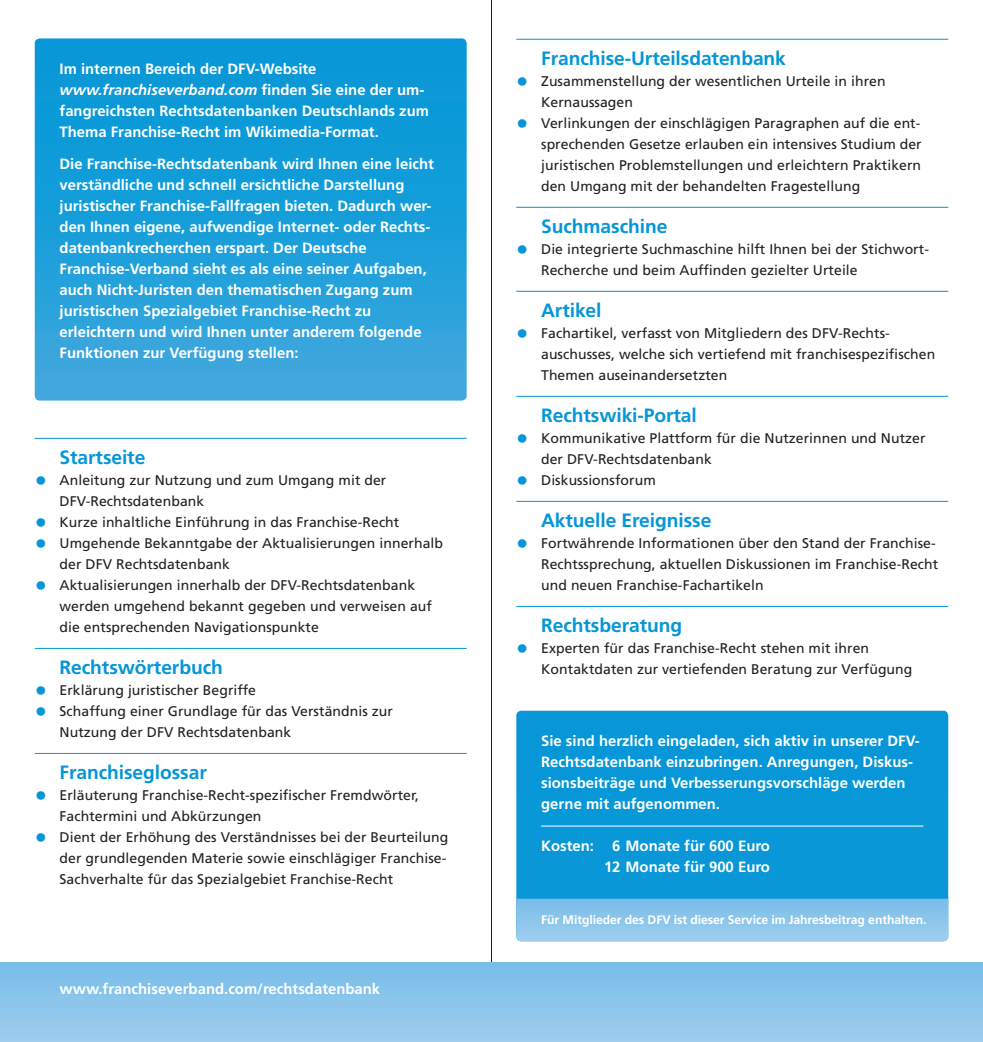
<style>
.page{position:relative;width:983px;height:1042px;background:#fff}
.page>*{position:absolute;margin:0;border:0;box-sizing:border-box;transform-origin:0 0}
.t1{font:700 19.25px "Frutiger LT Std";letter-spacing:-.005em;color:#0696d7}
.t2{font:700 14.88px/21px "Frutiger LT Std";color:#fff}
.t3{font:14px/21px "Frutiger LT Std";letter-spacing:.005em;color:#231f20}
.t4{font:700 12.25px "Frutiger LT Std";letter-spacing:-.01em;color:#fff}
.s1{font-style:italic}
.s2{font-size:24.5px;color:#0696d7}
</style>
<div class="page">
<hr style="left:491px;top:0;width:1px;height:1042px;background:#231f20">
<div style="left:0;top:962px;width:982px;height:80px;background:linear-gradient(to bottom,#77bde9,#9ecded)"></div>
<hr style="left:35px;top:438px;width:431px;height:1px;background:#0696d7">
<hr style="left:35px;top:648px;width:431px;height:1px;background:#0696d7">
<hr style="left:35px;top:753px;width:431px;height:1px;background:#0696d7">
<hr style="left:516px;top:39px;width:431px;height:1px;background:#0696d7">
<hr style="left:516px;top:207px;width:431px;height:1px;background:#0696d7">
<hr style="left:516px;top:291px;width:431px;height:1px;background:#0696d7">
<hr style="left:516px;top:396px;width:431px;height:1px;background:#0696d7">
<hr style="left:516px;top:501px;width:431px;height:1px;background:#0696d7">
<hr style="left:516px;top:606px;width:431px;height:1px;background:#0696d7">
<svg style="left:35px;top:38px;width:431px;height:362px;background:#1d9ed9"></svg>
<div style="left:516px;top:711px;width:431px;height:187px;background:#0897d7"></div>
<svg style="left:516px;top:898px;width:431px;height:43px;background:#89c4ea"></svg>
<hr style="left:541px;top:825px;width:382px;height:1px;background:#fff">
<p class="t2" style="left:60px;top:59px;width:371px">Im internen Bereich der DFV-Website <span class="s1">www.franchiseverband.com</span> finden Sie eine der um-- fangreichsten Rechtsdatenbanken Deutschlands zum Thema Franchise-Recht im Wikimedia-Format.</p>
<p class="t2" style="left:60px;top:153px;width:376px">Die Franchise-Rechtsdatenbank wird Ihnen eine leicht verständliche und schnell ersichtliche Darstellung juristischer Franchise-Fallfragen bieten. Dadurch wer&shy;den Ihnen eigene, aufwendige Internet- oder Rechts&shy;datenbankrecherchen erspart. Der Deutsche Franchise-Verband sieht es als eine seiner Aufgaben, auch Nicht-Juristen den thematischen Zugang zum juristischen Spezialgebiet Franchise‑Recht zu erleichtern und wird Ihnen unter anderem folgende Funktionen zur Verfügung stellen:</p>
<h1 class="t1" style="left:60px;top:445px;width:87px">Startseite</h1>
<p class="t3" style="left:60px;top:469px;width:328px;text-indent:-25px"><span class="s2">•</span> Anleitung zur Nutzung und zum Umgang mit der<br>DFV‑Rechtsdatenbank</p>
<p class="t3" style="left:35px;top:511px;width:366px"><span class="s2">•</span> Kurze inhaltliche Einführung in das Franchise-Recht</p>
<p class="t3" style="left:60px;top:532px;width:385px;text-indent:-25px"><span class="s2">•</span> Umgehende Bekanntgabe der Aktualisierungen innerhalb der DFV Rechtsdatenbank</p>
<p class="t3" style="left:60px;top:574px;width:374px;text-indent:-25px"><span class="s2">•</span> Aktualisierungen innerhalb der DFV-Rechtsdatenbank werden umgehend bekannt gegeben und verweisen auf die entsprechenden Navigationspunkte</p>
<h1 class="t1" style="left:60px;top:655px;width:165px">Rechtswörterbuch</h1>
<p class="t3" style="left:35px;top:679px;width:223px"><span class="s2">•</span> Erklärung juristischer Begriffe</p>
<p class="t3" style="left:60px;top:700px;width:335px;text-indent:-25px"><span class="s2">•</span> Schaffung einer Grundlage für das Verständnis zur<br>Nutzung der DFV Rechtsdatenbank</p>
<h1 class="t1" style="left:60px;top:760px;width:149px">Franchiseglossar</h1>
<p class="t3" style="left:60px;top:784px;width:361px;text-indent:-25px"><span class="s2">•</span> Erläuterung Franchise-Recht-spezifischer Fremdwörter,<br>Fachtermini und Abkürzungen</p>
<p class="t3" style="left:60px;top:826px;width:390px;text-indent:-25px"><span class="s2">•</span> Dient der Erhöhung des Verständnisses bei der Beurteilung der grundlegenden Materie sowie einschlägiger Franchise-<br>Sachverhalte für das Spezialgebiet Franchise-Recht</p>
<p class="t2" style="left:60px;top:978px;width:322px">www.franchiseverband.com/rechtsdatenbank</p>
<h1 class="t1" style="left:541px;top:46px;width:246px">Franchise-Urteilsdatenbank</h1>
<p class="t3" style="left:541px;top:70px;width:346px;text-indent:-25px"><span class="s2">•</span> Zusammenstellung der wesentlichen Urteile in ihren<br>Kernaussagen</p>
<p class="t3" style="left:541px;top:112px;width:382px;text-indent:-25px"><span class="s2">•</span> Verlinkungen der einschlägigen Paragraphen auf die ent&shy;sprechenden Gesetze erlauben ein intensives Studium der juristischen Problemstellungen und erleichtern Praktikern den Umgang mit der behandelten Fragestellung</p>
<h1 class="t1" style="left:541px;top:214px;width:128px">Suchmaschine</h1>
<p class="t3" style="left:541px;top:238px;width:388px;text-indent:-25px"><span class="s2">•</span> Die integrierte Suchmaschine hilft Ihnen bei der Stichwort-<br>Recherche und beim Auffinden gezielter Urteile</p>
<h1 class="t1" style="left:541px;top:298px;width:62px">Artikel</h1>
<p class="t3" style="left:541px;top:322px;width:395px;text-indent:-25px"><span class="s2">•</span> Fachartikel, verfasst von Mitgliedern des DFV-Rechts&shy;auschusses, welche sich vertiefend mit franchisespezifischen<br>Themen auseinandersetzten</p>
<h1 class="t1" style="left:541px;top:403px;width:157px">Rechtswiki-Portal</h1>
<p class="t3" style="left:541px;top:427px;width:386px;text-indent:-25px"><span class="s2">•</span> Kommunikative Plattform für die Nutzerinnen und Nutzer der DFV-Rechtsdatenbank</p>
<p class="t3" style="left:516px;top:469px;width:141px"><span class="s2">•</span> Diskussionsforum</p>
<h1 class="t1" style="left:541px;top:508px;width:172px">Aktuelle Ereignisse</h1>
<p class="t3" style="left:541px;top:532px;width:398px;text-indent:-25px"><span class="s2">•</span> Fortwährende Informationen über den Stand der Franchise-<br>Rechtssprechung, aktuellen Diskussionen im Franchise-Recht und neuen Franchise-Fachartikeln</p>
<h1 class="t1" style="left:541px;top:613px;width:142px">Rechtsberatung</h1>
<p class="t3" style="left:541px;top:637px;width:373px;text-indent:-25px"><span class="s2">•</span> Experten für das Franchise-Recht stehen mit ihren<br>Kontaktdaten zur vertiefenden Beratung zur Verfügung</p>
<p class="t2" style="left:541px;top:731px;width:380px">Sie sind herzlich eingeladen, sich aktiv in unserer DFV-Rechtsdatenbank einzubringen. Anregungen, Diskus&shy;sionsbeiträge und Verbesserungsvorschläge werden gerne mit aufgenommen.</p>
<p class="t2" style="left:541px;top:836px;width:230px;text-align:right">Kosten: 6 Monate für 600 Euro<br>12 Monate für 900 Euro</p>
<p class="t4" style="left:541px;top:913px;width:387px">Für Mitglieder des DFV ist dieser Service im Jahresbeitrag enthalten.</p>
</div>
